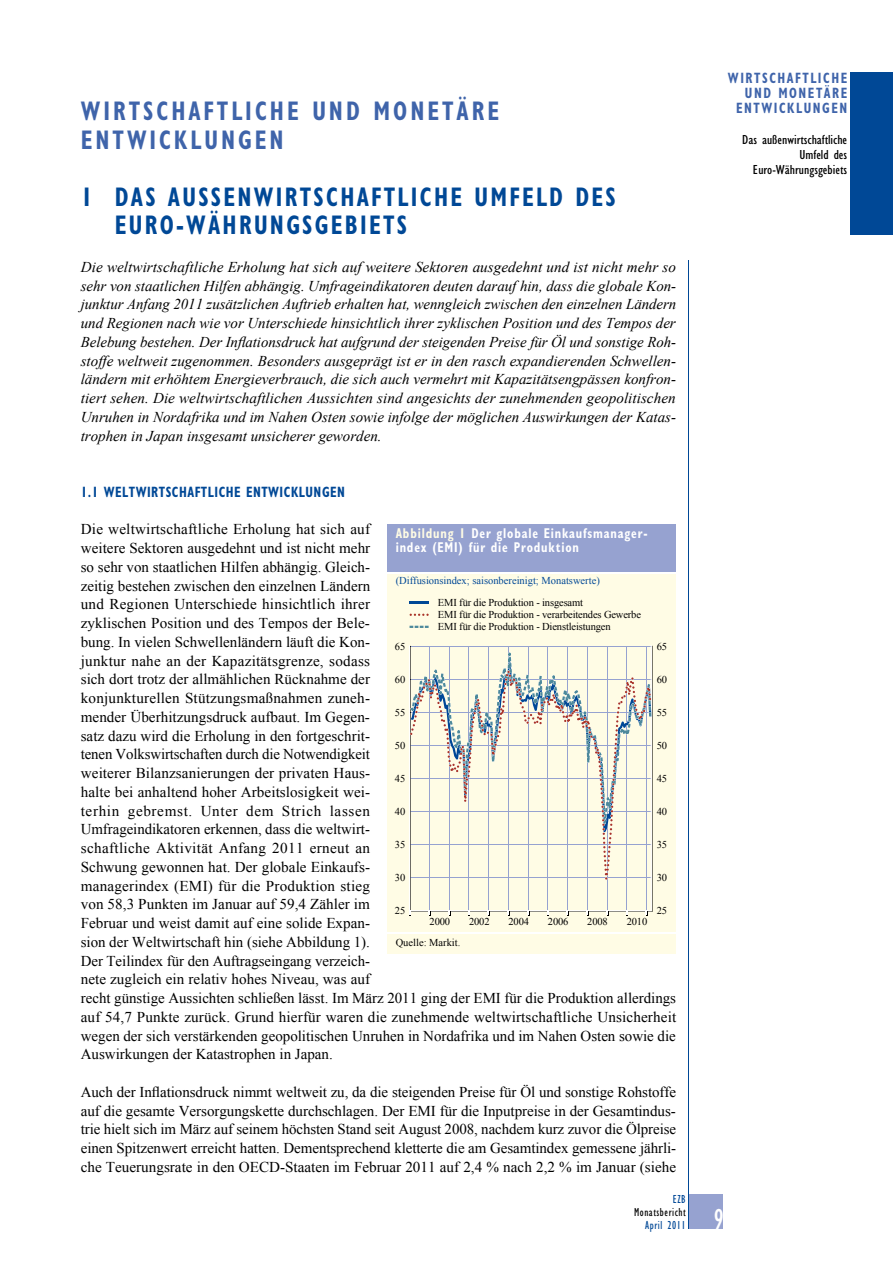
<style>
.page{position:relative;width:893px;height:1263px;background:#fff}
.page>*{position:absolute;margin:0;border:0;box-sizing:border-box;transform-origin:0 0}
.t1{font:condensed 30px "Gill Sans Myriad";color:#fff;scale:.95 1}
.t2{font:700 condensed 27px/28.5px "Gill Sans Myriad";letter-spacing:.1em;color:#004896;scale:.85 1}
.t3{font:700 condensed 27px/28.5px "Gill Sans Myriad";letter-spacing:.13em;color:#3f64aa;scale:.85 1}
.t4{font:15px/18.8px "Times New Roman WGL";color:#000}
.t5{font:italic 15px/18.8px "Times New Roman WGL";color:#000;text-align:justify}
.t6{font:700 condensed 15px/15px "Gill Sans Myriad";letter-spacing:.12em;color:#3f64aa;text-align:right;scale:.85 1}
.t7{font:700 condensed 15px "Gill Sans Myriad";letter-spacing:.04em;color:#004896;scale:.85 1}
.t8{font:700 condensed 14.25px/13.5px "Gill Sans Myriad";letter-spacing:.07em;color:#fff;scale:.85 1}
.t9{font:condensed 13.5px/15px "Gill Sans Myriad";color:#000;text-align:right;scale:1.1 1}
.t10{font:condensed 12px "Gill Sans Myriad";letter-spacing:.05em;color:#000;scale:.95 1}
.t11{font:condensed 12px "Gill Sans Myriad";letter-spacing:.05em;color:#004896;scale:.95 1}
.t12{font:10.5px/12px "Times New Roman WGL";letter-spacing:-.015em;color:#000}
.t13{font:10.5px "Times New Roman WGL";color:#004896}
.s1{color:#fffce5}
</style>
<div class="page">
<div style="left:689px;top:1195px;width:34px;height:34px;background:#96a2d0"></div>
<div style="left:850px;top:72px;width:43px;height:163px;background:#004896"></div>
<hr style="left:689px;top:261px;width:1px;height:968px;background:#004896">
<div style="left:387px;top:524px;width:289px;height:430px;background:#fffce5"></div>
<div style="left:387px;top:524px;width:289px;height:49px;background:#96a2d0"></div>
<hr style="left:387px;top:573px;width:289px;height:1px;background:#fff">
<hr style="left:387px;top:932px;width:289px;height:1px;background:#fff">
<svg style="left:409px;top:646px;width:244px;height:269px"></svg>
<svg style="left:410px;top:671px;width:241px;height:209px"></svg>
<hr style="left:409px;top:601px;width:20px;height:3px;background:#004896">
<svg style="left:410px;top:626px;width:19px;height:2px"></svg>
<svg style="left:410px;top:614px;width:19px;height:2px"></svg>
<h2 class="t3" style="left:81px;top:97px;width:494px">WIRTSCHAFTLICHE UND MONETÄRE<br>ENTWICKLUNGEN</h2>
<h2 class="t2" style="left:115px;top:183px;width:591px;text-indent:-34px">1 DAS AUSSENWIRTSCHAFTLICHE UMFELD DES<br>EURO-WÄHRUNGSGEBIETS</h2>
<p class="t5" style="left:81px;top:257px;width:597px">Die weltwirtschaftliche Erholung hat sich auf weitere Sektoren ausgedehnt und ist nicht mehr so sehr von staatlichen Hilfen abhängig. Umfrageindikatoren deuten darauf hin, dass die globale Kon&shy;junktur Anfang 2011 zusätzlichen Auftrieb erhalten hat, wenngleich zwischen den einzelnen Ländern und Regionen nach wie vor Unterschiede hinsichtlich ihrer zyklischen Position und des Tempos der Belebung bestehen. Der Inflationsdruck hat aufgrund der steigenden Preise für Öl und sonstige Roh&shy;stoffe weltweit zugenommen. Besonders ausgeprägt ist er in den rasch expandierenden Schwellen&shy;ländern mit erhöhtem Energieverbrauch, die sich auch vermehrt mit Kapazitätsengpässen konfron&shy;tiert sehen. Die weltwirtschaftlichen Aussichten sind angesichts der zunehmenden geopolitischen Unruhen in Nordafrika und im Nahen Osten sowie infolge der möglichen Auswirkungen der Katas&shy;trophen in Japan insgesamt unsicherer geworden.</p>
<p class="t7" style="left:81px;top:483px;width:312px">1.1 WELTWIRTSCHAFTLICHE ENTWICKLUNGEN</p>
<p class="t4" style="left:81px;top:520px;width:597px">Die weltwirtschaftliche Erholung hat sich auf<br>weitere Sektoren ausgedehnt und ist nicht mehr<br>so sehr von staatlichen Hilfen abhängig. Gleich-<br>zeitig bestehen zwischen den einzelnen Ländern<br>und Regionen Unterschiede hinsichtlich ihrer<br>zyklischen Position und des Tempos der Bele-<br>bung. In vielen Schwellenländern läuft die Kon-<br>junktur nahe an der Kapazitätsgrenze, sodass<br>sich dort trotz der allmählichen Rücknahme der<br>konjunkturellen Stützungsmaßnahmen zuneh-<br>mender Überhitzungsdruck aufbaut. Im Gegen-<br>satz dazu wird die Erholung in den fortgeschrit-<br>tenen Volkswirtschaften durch die Notwendigkeit<br>weiterer Bilanzsanierungen der privaten Haus-<br>halte bei anhaltend hoher Arbeitslosigkeit wei-<br>terhin gebremst. Unter dem Strich lassen<br>Umfrageindikatoren erkennen, dass die weltwirt-<br>schaftliche Aktivität Anfang 2011 erneut an<br>Schwung gewonnen hat. Der globale Einkaufs-<br>managerindex (EMI) für die Produktion stieg<br>von 58,3 Punkten im Januar auf 59,4 Zähler im<br>Februar und weist damit auf eine solide Expan-<br>sion der Weltwirtschaft hin (siehe Abbildung 1).<br>Der Teilindex für den Auftragseingang verzeich-<br>nete zugleich ein relativ hohes Niveau, was auf<br>recht günstige Aussichten schließen lässt. Im März 2011 ging der EMI für die Produktion allerdings auf 54,7 Punkte zurück. Grund hierfür waren die zunehmende weltwirtschaftliche Unsicherheit wegen der sich verstärkenden geopolitischen Unruhen in Nordafrika und im Nahen Osten sowie die Auswirkungen der Katastrophen in Japan.</p>
<p class="t4" style="left:81px;top:1082px;width:597px;text-align:justify">Auch der Inflationsdruck nimmt weltweit zu, da die steigenden Preise für Öl und sonstige Rohstoffe auf die gesamte Versorgungskette durchschlagen. Der EMI für die Inputpreise in der Gesamtindus&shy;trie hielt sich im März auf seinem höchsten Stand seit August 2008, nachdem kurz zuvor die Ölpreise einen Spitzenwert erreicht hatten. Dementsprechend kletterte die am Gesamtindex gemessene jährli&shy;che Teuerungsrate in den OECD-Staaten im Februar 2011 auf 2,4 % nach 2,2 % im Januar (siehe</p>
<p class="t8" style="left:396px;top:527px;width:298px"><span class="s1">ABBILDUNG 1</span> DER GLOBALE EINKAUFSMANAGER-<br>INDEX (EMI) FÜR DIE PRODUKTION</p>
<p class="t13" style="left:396px;top:574px;width:206px">(Diffusionsindex; saisonbereinigt; Monatswerte)</p>
<p class="t12" style="left:438px;top:596px;width:205px">EMI für die Produktion - insgesamt<br>EMI für die Produktion - verarbeitendes Gewerbe<br>EMI für die Produktion - Dienstleistungen</p>
<p class="t12" style="left:395px;top:640px;width:12px">65</p>
<p class="t12" style="left:657px;top:640px;width:12px">65</p>
<p class="t12" style="left:395px;top:673px;width:12px">60</p>
<p class="t12" style="left:657px;top:673px;width:12px">60</p>
<p class="t12" style="left:395px;top:706px;width:12px">55</p>
<p class="t12" style="left:657px;top:706px;width:12px">55</p>
<p class="t12" style="left:395px;top:739px;width:12px">50</p>
<p class="t12" style="left:657px;top:739px;width:12px">50</p>
<p class="t12" style="left:395px;top:772px;width:12px">45</p>
<p class="t12" style="left:657px;top:772px;width:12px">45</p>
<p class="t12" style="left:395px;top:805px;width:12px">40</p>
<p class="t12" style="left:657px;top:805px;width:12px">40</p>
<p class="t12" style="left:395px;top:838px;width:12px">35</p>
<p class="t12" style="left:657px;top:838px;width:12px">35</p>
<p class="t12" style="left:395px;top:871px;width:12px">30</p>
<p class="t12" style="left:657px;top:871px;width:12px">30</p>
<p class="t12" style="left:395px;top:904px;width:12px">25</p>
<p class="t12" style="left:657px;top:904px;width:12px">25</p>
<p class="t12" style="left:430px;top:915px;width:22px">2000</p>
<p class="t12" style="left:469px;top:915px;width:22px">2002</p>
<p class="t12" style="left:508px;top:915px;width:22px">2004</p>
<p class="t12" style="left:548px;top:915px;width:22px">2006</p>
<p class="t12" style="left:587px;top:915px;width:22px">2008</p>
<p class="t12" style="left:627px;top:915px;width:22px">2010</p>
<p class="t12" style="left:396px;top:936px;width:66px">Quelle: Markit.</p>
<p class="t11" style="left:673px;top:1192px;width:15px">EZB</p>
<p class="t10" style="left:634px;top:1205px;width:56px">Monatsbericht</p>
<p class="t11" style="left:645px;top:1218px;width:44px">April 2011</p>
<p class="t6" style="left:728px;top:71px;width:142px">WIRTSCHAFTLICHE<br>UND MONETÄRE<br>ENTWICKLUNGEN</p>
<p class="t9" style="left:742px;top:132px;width:97px">Das außenwirtschaftliche<br>Umfeld des<br>Euro-Währungsgebiets</p>
<h1 class="t1" style="left:713px;top:1201px;width:12px">9</h1>
</div>
